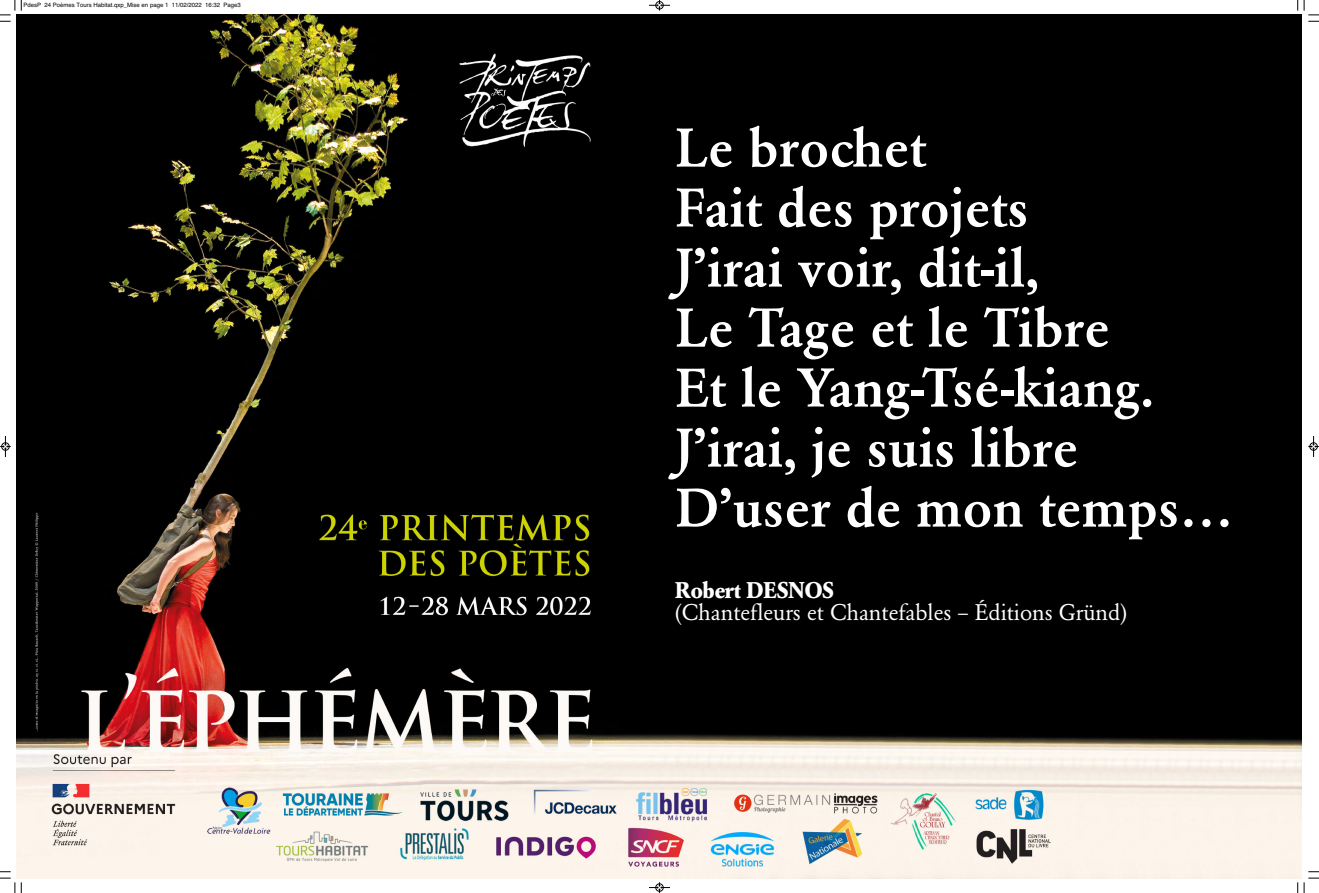
<style>
.page{position:relative;width:1319px;height:893px;background:#fff}
.page>*{position:absolute;margin:0;border:0;box-sizing:border-box;transform-origin:0 0}
.t1{font:500 54px/60px "Garamond BE";color:#fff}
.t2{font:22.5px "Garamond BE";color:#fff}
.t3{font:700 22.5px "Garamond BE";color:#fff}
.t4{font:6px "Helvetica";color:#000}
</style>
<div class="page">
<img style="left:16px;top:15px;width:1285px;height:863px">
<svg style="left:0;top:0;width:22px;height:22px"></svg>
<svg style="left:1297px;top:0;width:21px;height:22px"></svg>
<svg style="left:0;top:871px;width:22px;height:22px"></svg>
<svg style="left:1297px;top:871px;width:21px;height:22px"></svg>
<svg style="left:649px;top:0;width:21px;height:11px"></svg>
<svg style="left:649px;top:882px;width:21px;height:11px"></svg>
<svg style="left:0;top:436px;width:11px;height:21px"></svg>
<svg style="left:1308px;top:436px;width:10px;height:21px"></svg>
<p class="t4" style="left:24px;top:1px;width:219px">PdesP 24 Poèmes Tours Habitat.qxp_Mise en page 1 11/02/2022 16:32 Page3</p>
<p class="t1" style="left:675px;top:123px;width:559px">Le brochet<br>Fait des projets<br>J’irai voir, dit-il,<br>Le Tage et le Tibre<br>Et le Yang-Tsé-kiang.<br>J’irai, je suis libre<br>D’user de mon temps…</p>
<p class="t3" style="left:675px;top:581px;width:160px">Robert DESNOS</p>
<p class="t2" style="left:675px;top:604px;width:453px">(Chantefleurs et Chantefables – Éditions Gründ)</p>
</div>
